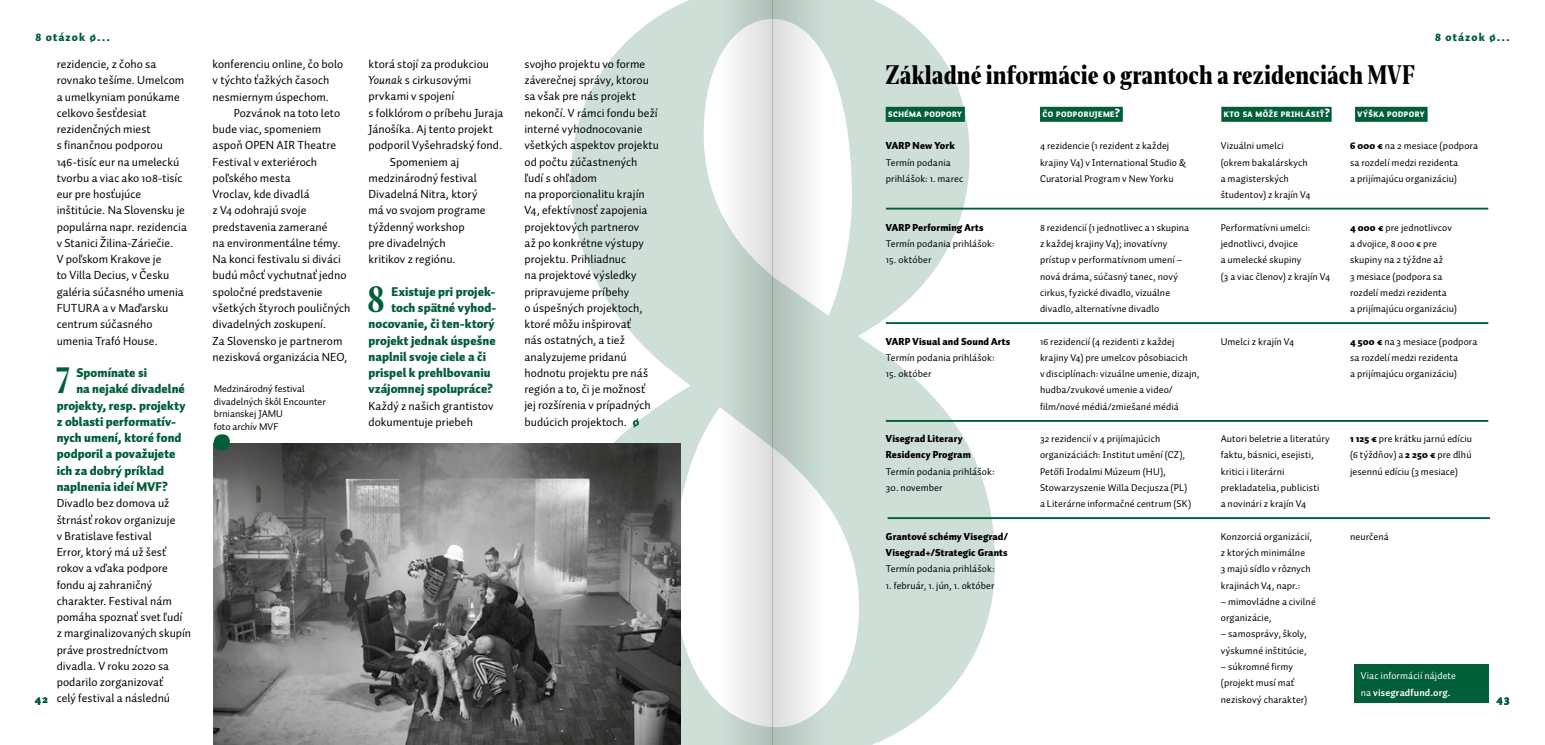
<style>
.page{position:relative;width:1545px;height:745px;background:#fff}
.page>*{position:absolute;margin:0;border:0;box-sizing:border-box;transform-origin:0 0}
.t1{font:700 34.12px "Editor Condensed";color:#005e38}
.t2{font:800 25px "Editor Condensed";color:#000}
.t3{font:900 12.5px "Auto Pro";letter-spacing:.005em;color:#005e38}
.t4{font:11.88px/16.2px "Auto Pro";letter-spacing:.005em;color:#000}
.t5{font:900 11.25px "Auto Pro";letter-spacing:.1em;color:#005e38}
.t6{font:10px/16.2px "Auto Pro";letter-spacing:.01em;color:#000}
.t7{font:900 10px/16.2px "Auto Pro";letter-spacing:.015em;color:#000}
.t8{font:10px/16.2px "Auto Pro";letter-spacing:.01em;color:#fff}
.t9{font:900 7.88px "Auto Pro";letter-spacing:.055em;color:#fff}
.s1{font-family:"Auto Pro Regular Italic 2"}
.s2{font-weight:900;color:#005e38}
.s3{font-size:11.25px}
.s4{font-weight:900}
.s5{font-weight:700}
</style>
<div class="page">
<svg style="left:570px;top:0;width:425px;height:744px;fill:#cddfd7"></svg>
<img style="left:214px;top:443px;width:466px;height:301px">
<div style="left:214px;top:434px;width:16px;height:16px;background:#005e38;border-radius:50%"></div>
<div style="left:886px;top:107px;width:79px;height:15px;background:#005e38"></div>
<div style="left:1040px;top:107px;width:83px;height:15px;background:#005e38"></div>
<div style="left:1221px;top:107px;width:111px;height:15px;background:#005e38"></div>
<div style="left:1355px;top:107px;width:72px;height:15px;background:#005e38"></div>
<hr style="left:886px;top:207px;width:602px;height:2px;background:#005e38">
<hr style="left:886px;top:322px;width:602px;height:2px;background:#005e38">
<hr style="left:886px;top:419px;width:602px;height:2px;background:#005e38">
<hr style="left:888px;top:517px;width:602px;height:1px;background:#005e38">
<div style="left:1354px;top:664px;width:134px;height:38px;background:#005e38"></div>
<svg style="left:719px;top:0;width:53px;height:744px"></svg>
<svg style="left:772px;top:0;width:54px;height:744px"></svg>
<p class="t5" style="left:35px;top:29px;width:76px">8 otázok ø...</p>
<p class="t5" style="left:1435px;top:29px;width:76px">8 otázok ø...</p>
<p class="t4" style="left:369px;top:55px;width:122px">ktorá stojí za produkciou</p>
<p class="t4" style="left:369px;top:72px;width:104px"><span class="s1">Younak</span> s cirkusovými</p>
<p class="t4" style="left:369px;top:88px;width:87px">prvkami v spojení</p>
<p class="t4" style="left:369px;top:104px;width:136px">s folklórom o príbehu Juraja</p>
<p class="t4" style="left:369px;top:120px;width:126px">Jánošíka. Aj tento projekt</p>
<p class="t4" style="left:369px;top:137px;width:135px">podporil Vyšehradský fond.</p>
<p class="t4" style="left:390px;top:153px;width:71px">Spomeniem aj</p>
<p class="t4" style="left:369px;top:169px;width:110px">medzinárodný festival</p>
<p class="t4" style="left:369px;top:185px;width:111px">Divadelná Nitra, ktorý</p>
<p class="t4" style="left:369px;top:202px;width:119px">má vo svojom programe</p>
<p class="t4" style="left:369px;top:218px;width:98px">týždenný workshop</p>
<p class="t4" style="left:369px;top:234px;width:79px">pre divadelných</p>
<p class="t4" style="left:369px;top:250px;width:89px">kritikov z regiónu.</p>
<h1 class="t1" style="left:367px;top:277px;width:19px">8</h1>
<p class="t3" style="left:391px;top:282px;width:105px">Existuje pri projek-</p>
<p class="t4" style="left:213px;top:56px;width:132px">konferenciu online, čo bolo v týchto ťažkých časoch nesmiernym úspechom.</p>
<p class="t4" style="left:213px;top:104px;width:139px;text-indent:21px">Pozvánok na toto leto bude viac, spomeniem aspoň OPEN AIR Theatre<br>Festival v exteriéroch poľského mesta<br>Vroclav, kde divadlá<br>z V4 odohrajú svoje predstavenia zamerané<br>na environmentálne témy.<br>Na konci festivalu si diváci budú môcť vychutnať jedno spoločné predstavenie všetkých štyroch pouličných divadelných zoskupení.<br>Za Slovensko je partnerom nezisková organizácia NEO,</p>
<p class="t4" style="left:57px;top:56px;width:132px">rezidencie, z čoho sa rovnako tešíme. Umelcom a umelkyniam ponúkame celkovo šesťdesiat rezidenčných miest<br>s finančnou podporou<br>146-tisíc eur na umeleckú tvorbu a viac ako 108-tisíc eur pre hosťujúce inštitúcie. Na Slovensku je populárna napr. rezidencia v Stanici Žilina-Záriečie.<br>V poľskom Krakove je<br>to Villa Decius, v Česku galéria súčasného umenia<br>FUTURA a v Maďarsku centrum súčasného umenia Trafó House.</p>
<h1 class="t1" style="left:56px;top:358px;width:15px">7</h1>
<p class="t3" style="left:76px;top:363px;width:72px">Spomínate si</p>
<p class="t4" style="left:524px;top:55px;width:136px">svojho projektu vo forme záverečnej správy, ktorou sa však pre nás projekt nekončí. V rámci fondu beží interné vyhodnocovanie všetkých aspektov projektu od počtu zúčastnených ľudí s ohľadom<br>na proporcionalitu krajín<br>V4, efektívnosť zapojenia projektových partnerov<br>až po konkrétne výstupy projektu. Prihliadnuc<br>na projektové výsledky pripravujeme príbehy<br>o úspešných projektoch, ktoré môžu inšpirovať<br>nás ostatných, a tiež analyzujeme pridanú hodnotu projektu pre náš región a to, či je možnosť jej rozšírenia v prípadných budúcich projektoch. <span class="s2">ø</span></p>
<h2 class="t2" style="left:885px;top:59px;width:531px">Základné informácie o grantoch a rezidenciách MVF</h2>
<p class="t9" style="left:888px;top:108px;width:75px">SCHÉMA PODPORY</p>
<p class="t9" style="left:1043px;top:108px;width:79px">ČO PODPORUJEME<span class="s3">?</span></p>
<p class="t9" style="left:1224px;top:108px;width:107px">KTO SA MÔŽE PRIHLÁSIŤ<span class="s3">?</span></p>
<p class="t9" style="left:1358px;top:108px;width:69px">VÝŠKA PODPORY</p>
<p class="t6" style="left:1221px;top:137px;width:91px">Vizuálni umelci (okrem bakalárskych a magisterských študentov) z krajín V4</p>
<p class="t6" style="left:1221px;top:219px;width:111px">Performatívni umelci: jednotlivci, dvojice<br>a umelecké skupiny<br>(3 a viac členov) z krajín V4</p>
<p class="t6" style="left:1040px;top:137px;width:147px">4 rezidencie (1 rezident z každej krajiny V4) v International Studio &amp;<br>Curatorial Program v New Yorku</p>
<p class="t6" style="left:1040px;top:219px;width:151px">8 rezidencií (1 jednotlivec a 1 skupina z každej krajiny V4); inovatívny prístup v performatívnom umení – nová dráma, súčasný tanec, nový cirkus, fyzické divadlo, vizuálne divadlo, alternatívne divadlo</p>
<p class="t6" style="left:1040px;top:332px;width:161px">16 rezidencií (4 rezidenti z každej krajiny V4) pre umelcov pôsobiacich<br>v disciplínach: vizuálne umenie, dizajn, hudba/zvukové umenie a video/ film/nové médiá/zmiešané médiá</p>
<p class="t6" style="left:1040px;top:430px;width:153px">32 rezidencií v 4 prijímajúcich organizáciách: Institut umění (CZ), Petőfi Irodalmi Múzeum (HU), Stowarzyszenie Willa Decjusza (PL) a Literárne informačné centrum (SK)</p>
<p class="t7" style="left:886px;top:138px;width:70px">VARP New York</p>
<p class="t6" style="left:886px;top:154px;width:79px">Termín podania prihlášok: 1. marec</p>
<p class="t7" style="left:886px;top:219px;width:99px">VARP Performing Arts</p>
<p class="t6" style="left:886px;top:235px;width:110px">Termín podania prihlášok:</p>
<p class="t6" style="left:886px;top:251px;width:47px">15. október</p>
<p class="t6" style="left:1350px;top:137px;width:130px"><span class="s4">6 000 €</span> na 2 mesiace (podpora sa rozdelí medzi rezidenta<br>a prijímajúcu organizáciu)</p>
<p class="t6" style="left:1350px;top:219px;width:108px"><span class="s4">4 000 €</span> pre jednotlivcov a dvojice, 8 000 € pre skupiny na 2 týždne až<br>3 mesiace (podpora sa rozdelí medzi rezidenta<br>a prijímajúcu organizáciu)</p>
<p class="t6" style="left:1350px;top:332px;width:129px"><span class="s4">4 500 €</span> na 3 mesiace (podpora sa rozdelí medzi rezidenta<br>a prijímajúcu organizáciu)</p>
<p class="t3" style="left:391px;top:298px;width:106px">toch spätné vyhod-</p>
<p class="t3" style="left:368px;top:315px;width:128px">nocovanie, či ten-ktorý</p>
<p class="t3" style="left:368px;top:331px;width:129px">projekt jednak úspešne</p>
<p class="t3" style="left:368px;top:347px;width:119px">naplnil svoje ciele a či</p>
<p class="t3" style="left:368px;top:363px;width:124px">prispel k prehlbovaniu</p>
<p class="t3" style="left:368px;top:380px;width:126px">vzájomnej spolupráce?</p>
<p class="t4" style="left:369px;top:397px;width:126px">Každý z našich grantistov dokumentuje priebeh</p>
<p class="t6" style="left:1221px;top:332px;width:75px">Umelci z krajín V4</p>
<p class="t7" style="left:886px;top:333px;width:126px">VARP Visual and Sound Arts</p>
<p class="t6" style="left:886px;top:349px;width:110px">Termín podania prihlášok:</p>
<p class="t6" style="left:886px;top:365px;width:47px">15. október</p>
<p class="t3" style="left:76px;top:380px;width:110px">na nejaké divadelné</p>
<p class="t3" style="left:57px;top:396px;width:130px">projekty, resp. projekty</p>
<p class="t3" style="left:57px;top:412px;width:121px">z oblasti performatív-</p>
<p class="t3" style="left:57px;top:428px;width:126px">nych umení, ktoré fond</p>
<p class="t3" style="left:57px;top:445px;width:120px">podporil a považujete</p>
<p class="t3" style="left:57px;top:461px;width:109px">ich za dobrý príklad</p>
<p class="t3" style="left:57px;top:477px;width:113px">naplnenia ideí MVF?</p>
<p class="t4" style="left:57px;top:494px;width:136px">Divadlo bez domova už štrnásť rokov organizuje<br>v Bratislave festival<br>Error, ktorý má už šesť rokov a vďaka podpore fondu aj zahraničný charakter. Festival nám pomáha spoznať svet ľudí<br>z marginalizovaných skupín práve prostredníctvom divadla. V roku 2020 sa podarilo zorganizovať<br>celý festival a následnú</p>
<p class="t6" style="left:214px;top:382px;width:113px;line-height:12.5px">Medzinárodný festival divadelných škôl Encounter brnianskej JAMU<br>foto archív MVF</p>
<p class="t6" style="left:1221px;top:430px;width:111px">Autori beletrie a literatúry faktu, básnici, esejisti, kritici i literárni prekladatelia, publicisti<br>a novinári z krajín V4</p>
<p class="t6" style="left:1221px;top:527px;width:93px">Konzorciá organizácií, z ktorých minimálne<br>3 majú sídlo v rôznych krajinách V4, napr.:</p>
<p class="t6" style="left:1221px;top:592px;width:97px">– mimovládne a civilné organizácie,</p>
<p class="t6" style="left:1221px;top:625px;width:87px">– samosprávy, školy, výskumné inštitúcie,</p>
<p class="t6" style="left:1221px;top:657px;width:88px">– súkromné firmy (projekt musí mať neziskový charakter)</p>
<p class="t6" style="left:1350px;top:430px;width:123px;text-align:justify"><span class="s4">1 125 €</span> pre krátku jarnú edíciu (6 týždňov) a <span class="s4">2 250 €</span> pre dlhú jesennú edíciu (3 mesiace)</p>
<p class="t7" style="left:886px;top:430px;width:86px">Visegrad Literary<br>Residency Program</p>
<p class="t6" style="left:886px;top:462px;width:110px">Termín podania prihlášok:</p>
<p class="t6" style="left:886px;top:479px;width:58px">30. november</p>
<p class="t7" style="left:886px;top:528px;width:124px">Grantové schémy Visegrad/<br>Visegrad+/Strategic Grants</p>
<p class="t6" style="left:886px;top:560px;width:110px">Termín podania prihlášok:</p>
<p class="t6" style="left:886px;top:576px;width:110px">1. február, 1. jún, 1. október</p>
<p class="t6" style="left:1350px;top:527px;width:40px">neurčená</p>
<p class="t8" style="left:1361px;top:667px;width:97px">Viac informácií nájdete na <span class="s5">visegradfund.org.</span></p>
<p class="t5" style="left:35px;top:690px;width:14px">42</p>
<p class="t5" style="left:1497px;top:690px;width:14px">43</p>
</div>
